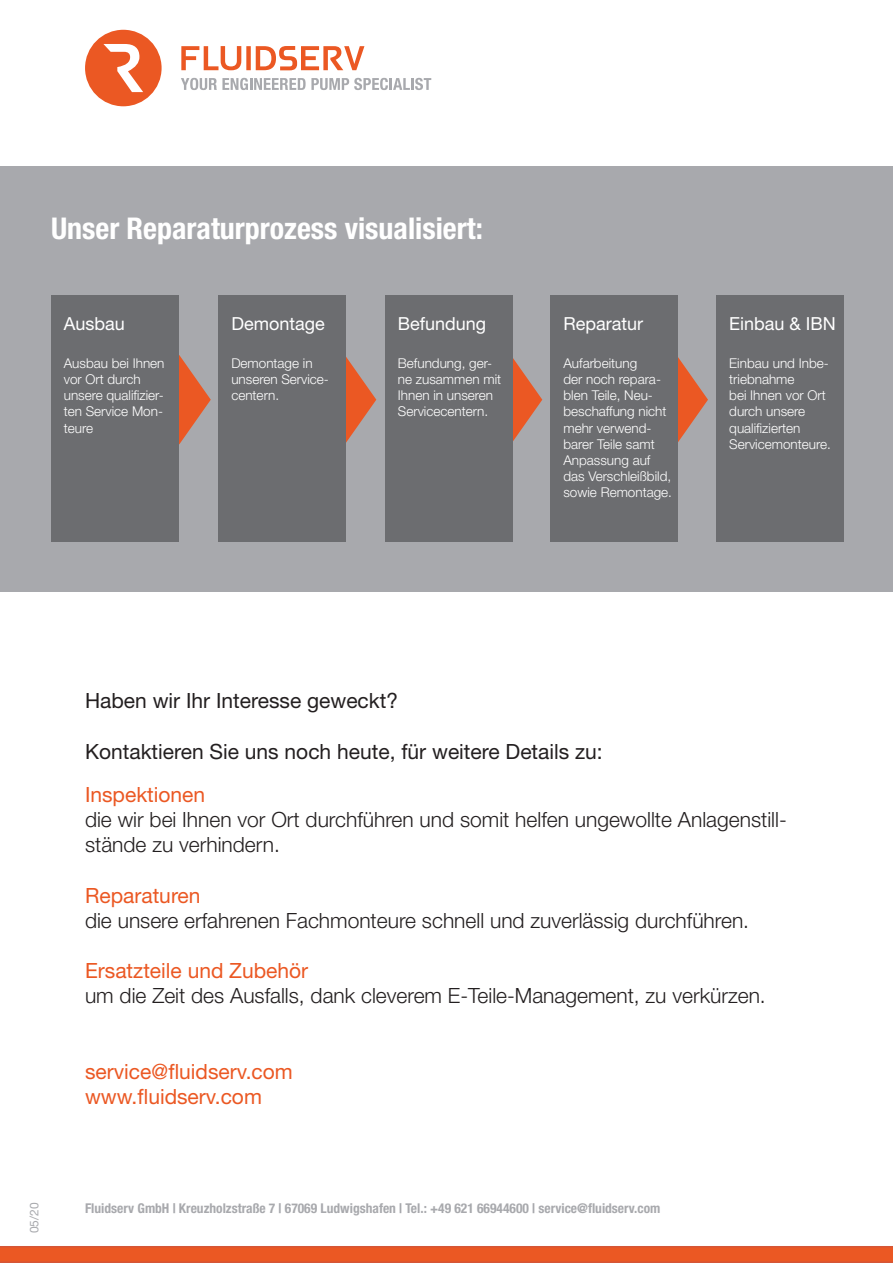
<style>
.page{position:relative;width:893px;height:1263px;background:#fff}
.page>*{position:absolute;margin:0;border:0;box-sizing:border-box;transform-origin:0 0}
.t1{font:700 condensed 30px "Helvetica Neue LT Pro";color:#fff}
.t2{font:300 21px/25.2px "Helvetica Neue LT Pro";color:#231f20}
.t3{font:21px/25.2px "Helvetica Neue LT Pro";color:#eb5823}
.t4{font:21px "Helvetica Neue LT Pro";color:#231f20}
.t5{font:18px "Helvetica Neue LT Pro";color:#fff}
.t6{font:300 13.5px/16.2px "Helvetica Neue LT Pro";color:#fff}
.t7{font:700 condensed 13.5px "Helvetica Neue LT Pro";color:#a8a9ad}
.t8{font:12px "Helvetica Neue LT Pro";color:#a8a9ad}
</style>
<div class="page">
<div style="left:85px;top:30px;width:77px;height:76px;background:#eb5823;border-radius:50%"></div>
<svg style="left:103px;top:44px;width:40px;height:48px"></svg>
<svg style="left:181px;top:78px;width:250px;height:12px"></svg>
<div style="left:246px;top:46px;width:5px;height:24px;background:#eb5823"></div>
<svg style="left:181px;top:46px;width:60px;height:24px"></svg>
<svg style="left:256px;top:46px;width:108px;height:24px"></svg>
<div style="left:0;top:166px;width:893px;height:426px;background:#a8a9ad"></div>
<svg style="left:0;top:1246px;width:893px;height:17px;background:#e75726"></svg>
<svg style="left:179px;top:355px;width:32px;height:89px"></svg>
<div style="left:716px;top:296px;width:128px;height:246px;background:#6c6d70"></div>
<div style="left:51px;top:296px;width:128px;height:246px;background:#6c6d70"></div>
<svg style="left:346px;top:357px;width:30px;height:86px"></svg>
<div style="left:219px;top:296px;width:127px;height:246px;background:#6c6d70"></div>
<svg style="left:513px;top:358px;width:29px;height:83px"></svg>
<div style="left:385px;top:296px;width:128px;height:246px;background:#6c6d70"></div>
<svg style="left:678px;top:357px;width:30px;height:85px"></svg>
<div style="left:551px;top:296px;width:127px;height:246px;background:#6c6d70"></div>
<h1 class="t1" style="left:51px;top:210px;width:433px">Unser Reparaturprozess visualisiert:</h1>
<h3 class="t5" style="left:64px;top:312px;width:63px">Ausbau</h3>
<p class="t6" style="left:64px;top:355px;width:102px">Ausbau bei Ihnen vor Ort durch unsere qualifizier&shy;ten Service Mon&shy;teure</p>
<h3 class="t5" style="left:231px;top:312px;width:95px">Demontage</h3>
<p class="t6" style="left:231px;top:355px;width:99px">Demontage in unseren Service&shy;centern.</p>
<h3 class="t5" style="left:398px;top:312px;width:90px">Befundung</h3>
<p class="t6" style="left:398px;top:355px;width:105px">Befundung, ger&shy;ne zusammen mit<br>Ihnen in unseren<br>Servicecentern.</p>
<h3 class="t5" style="left:563px;top:312px;width:81px">Reparatur</h3>
<p class="t6" style="left:563px;top:355px;width:110px">Aufarbeitung<br>der noch repara&shy;blen Teile, Neu&shy;beschaffung nicht mehr verwend&shy;barer Teile samt<br>Anpassung auf das Verschleißbild, sowie Remontage.</p>
<h3 class="t5" style="left:729px;top:312px;width:108px">Einbau &amp; IBN</h3>
<p class="t6" style="left:729px;top:355px;width:103px">Einbau und Inbe&shy;triebnahme<br>bei Ihnen vor Ort durch unsere qualifizierten<br>Servicemonteure.</p>
<h2 class="t4" style="left:85px;top:688px;width:315px">Haben wir Ihr Interesse geweckt?</h2>
<h2 class="t4" style="left:85px;top:738px;width:519px">Kontaktieren Sie uns noch heute, für weitere Details zu:</h2>
<h2 class="t3" style="left:85px;top:781px;width:122px">Inspektionen</h2>
<h2 class="t2" style="left:85px;top:806px;width:703px">die wir bei Ihnen vor Ort durchführen und somit helfen ungewollte Anlagenstill&shy;stände zu verhindern.</h2>
<h2 class="t3" style="left:85px;top:882px;width:117px">Reparaturen</h2>
<h2 class="t2" style="left:85px;top:907px;width:666px">die unsere erfahrenen Fachmonteure schnell und zuverlässig durchführen.</h2>
<h2 class="t3" style="left:85px;top:957px;width:225px">Ersatzteile und Zubehör</h2>
<h2 class="t2" style="left:85px;top:983px;width:682px">um die Zeit des Ausfalls, dank cleverem E-Teile-Management, zu verkürzen.</h2>
<h2 class="t3" style="left:85px;top:1058px;width:209px">service@fluidserv.com www.fluidserv.com</h2>
<p class="t8" style="left:27px;top:1233px;width:32px;rotate:-90deg">05/20</p>
<p class="t7" style="left:85px;top:1200px;width:577px">Fluidserv GmbH | Kreuzholzstraße 7 | 67069 Ludwigshafen | Tel.: +49 621 66944600 | service@fluidserv.com</p>
</div>
